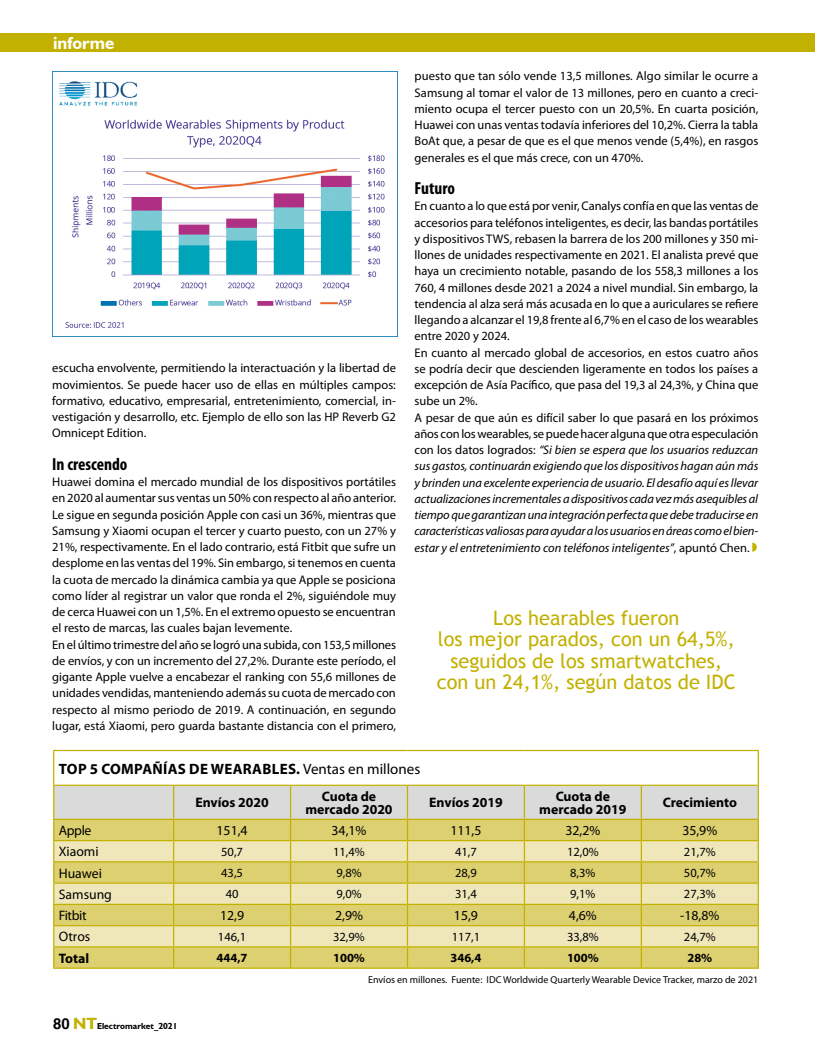
<style>
.page{position:relative;width:815px;height:1063px;background:#fff}
.page>*{position:absolute;margin:0;border:0;box-sizing:border-box;transform-origin:0 0}
.t1{font:20px/21.2px "Trebuchet MS";color:#c2b100;text-align:center}
.t2{font:700 condensed 17.5px "Myriad Pro";color:#000}
.t3{font:700 17.5px "Humanist 521 BT";color:#fff}
.t4{font:700 15px "Myriad Pro";letter-spacing:.02em;color:#000}
.t5{font:13.75px "Myriad Pro";color:#000}
.t6{font:700 13.75px/13.8px "Myriad Pro";color:#000;text-align:center}
.t7{font:12.5px/16.2px "Myriad Pro";color:#000;text-align:justify}
.t8{font:700 12.5px "Myriad Pro";color:#000}
.t9{font:10px "Myriad Pro";color:#000}
.t10{font:700 8.75px "Humanist 521 BT";color:#000}
.s1{font-style:italic}
.s2{font-weight:400}
.s3{font-family:"Helvetica";font-size:15px}
.s4{font-size:16.25px;color:#c2b100}
</style>
<div class="page">
<div style="left:0;top:33px;width:815px;height:18px;background:#c2b100"></div>
<svg style="left:752px;top:543px;width:5px;height:9px"></svg>
<img style="left:52px;top:71px;width:346px;height:265px">
<hr style="left:53px;top:750px;width:121px;height:1px;background:#c2b100">
<hr style="left:53px;top:751px;width:1px;height:34px;background:#c2b100">
<hr style="left:174px;top:750px;width:117px;height:1px;background:#c2b100">
<hr style="left:291px;top:750px;width:116px;height:1px;background:#c2b100">
<hr style="left:407px;top:750px;width:117px;height:1px;background:#c2b100">
<hr style="left:524px;top:750px;width:117px;height:1px;background:#c2b100">
<hr style="left:641px;top:750px;width:118px;height:1px;background:#c2b100">
<hr style="left:758px;top:751px;width:1px;height:34px;background:#c2b100">
<svg style="left:53px;top:785px;width:706px;height:183px;background:#e0d795"></svg>
<hr style="left:53px;top:968px;width:121px;height:1px;background:#c2b100">
<hr style="left:174px;top:968px;width:117px;height:1px;background:#c2b100">
<hr style="left:291px;top:968px;width:116px;height:1px;background:#c2b100">
<hr style="left:407px;top:968px;width:117px;height:1px;background:#c2b100">
<hr style="left:524px;top:968px;width:117px;height:1px;background:#c2b100">
<hr style="left:641px;top:968px;width:118px;height:1px;background:#c2b100">
<hr style="left:53px;top:819px;width:121px;height:1px;background:#c2b100">
<hr style="left:174px;top:819px;width:117px;height:1px;background:#c2b100">
<hr style="left:291px;top:819px;width:116px;height:1px;background:#c2b100">
<hr style="left:407px;top:819px;width:117px;height:1px;background:#c2b100">
<hr style="left:524px;top:819px;width:117px;height:1px;background:#c2b100">
<hr style="left:641px;top:819px;width:118px;height:1px;background:#c2b100">
<hr style="left:53px;top:904px;width:121px;height:1px;background:#c2b100">
<hr style="left:174px;top:904px;width:117px;height:1px;background:#c2b100">
<hr style="left:291px;top:904px;width:116px;height:1px;background:#c2b100">
<hr style="left:407px;top:904px;width:117px;height:1px;background:#c2b100">
<hr style="left:524px;top:904px;width:117px;height:1px;background:#c2b100">
<hr style="left:641px;top:904px;width:118px;height:1px;background:#c2b100">
<h2 class="t3" style="left:53px;top:32px;width:63px">informe</h2>
<p class="t7" style="left:52px;top:360px;width:345px">escucha envolvente, permitiendo la interactuación y la libertad de movimientos. Se puede hacer uso de ellas en múltiples campos: formativo, educativo, empresarial, entretenimiento, comercial, in&shy;vestigación y desarrollo, etc. Ejemplo de ello son las HP Reverb G2<br>Omnicept Edition.</p>
<h2 class="t2" style="left:52px;top:453px;width:77px">In crescendo</h2>
<p class="t7" style="left:52px;top:474px;width:345px;text-align:left">Huawei domina el mercado mundial de los dispositivos portátiles en 2020 al aumentar sus ventas un 50% con respecto al año anterior.<br>Le sigue en segunda posición Apple con casi un 36%, mientras que Samsung y Xiaomi ocupan el tercer y cuarto puesto, con un 27% y 21%, respectivamente. En el lado contrario, está Fitbit que sufre un desplome en las ventas del 19%. Sin embargo, si tenemos en cuenta la cuota de mercado la dinámica cambia ya que Apple se posiciona como líder al registrar un valor que ronda el 2%, siguiéndole muy de cerca Huawei con un 1,5%. En el extremo opuesto se encuentran el resto de marcas, las cuales bajan levemente.<br>En el último trimestre del año se logró una subida, con 153,5 millones de envíos, y con un incremento del 27,2%. Durante este período, el gigante Apple vuelve a encabezar el ranking con 55,6 millones de unidades vendidas, manteniendo además su cuota de mercado con respecto al mismo periodo de 2019. A continuación, en segundo lugar, está Xiaomi, pero guarda bastante distancia con el primero,</p>
<p class="t7" style="left:415px;top:68px;width:345px">puesto que tan sólo vende 13,5 millones. Algo similar le ocurre a Samsung al tomar el valor de 13 millones, pero en cuanto a creci&shy;miento ocupa el tercer puesto con un 20,5%. En cuarta posición, Huawei con unas ventas todavía inferiores del 10,2%. Cierra la tabla BoAt que, a pesar de que es el que menos vende (5,4%), en rasgos generales es el que más crece, con un 470%.</p>
<h2 class="t2" style="left:415px;top:177px;width:42px">Futuro</h2>
<p class="t7" style="left:415px;top:198px;width:345px;text-align:left">En cuanto a lo que está por venir, Canalys confía en que las ventas de accesorios para teléfonos inteligentes, es decir, las bandas portátiles y dispositivos TWS, rebasen la barrera de los 200 millones y 350 mi&shy;llones de unidades respectivamente en 2021. El analista prevé que haya un crecimiento notable, pasando de los 558,3 millones a los 760, 4 millones desde 2021 a 2024 a nivel mundial. Sin embargo, la tendencia al alza será más acusada en lo que a auriculares se refiere llegando a alcanzar el 19,8 frente al 6,7% en el caso de los wearables entre 2020 y 2024.<br>En cuanto al mercado global de accesorios, en estos cuatro años se podría decir que descienden ligeramente en todos los países a excepción de Asía Pacífico, que pasa del 19,3 al 24,3%, y China que sube un 2%.<br>A pesar de que aún es difícil saber lo que pasará en los próximos años con los wearables, se puede hacer alguna que otra especulación con los datos logrados: <span class="s1">“Si bien se espera que los usuarios reduzcan sus gastos, continuarán exigiendo que los dispositivos hagan aún más y brinden una excelente experiencia de usuario. El desafío aquí es llevar actualizaciones incrementales a dispositivos cada vez más asequibles al tiempo que garantizan una integración perfecta que debe traducirse en características valiosas para ayudar a los usuarios en áreas como el bien&shy;estar y el entretenimiento con teléfonos inteligentes”</span>, apuntó Chen.</p>
<h1 class="t1" style="left:437px;top:608px;width:300px">Los hearables fueron<br>los mejor parados, con un 64,5%, seguidos de los smartwatches, con un 24,1%, según datos de IDC</h1>
<p class="t4" style="left:59px;top:759px;width:363px">TOP 5 COMPAÑÍAS DE WEARABLES. <span class="s2">Ventas en millones</span></p>
<p class="t6" style="left:195px;top:796px;width:75px">Envíos 2020</p>
<p class="t6" style="left:305px;top:789px;width:89px">Cuota de mercado 2020</p>
<p class="t6" style="left:429px;top:796px;width:75px">Envíos 2019</p>
<p class="t6" style="left:539px;top:789px;width:89px">Cuota de mercado 2019</p>
<p class="t6" style="left:663px;top:796px;width:76px">Crecimiento</p>
<p class="t5" style="left:59px;top:822px;width:34px">Apple</p>
<p class="t5" style="left:217px;top:822px;width:33px">151,4</p>
<p class="t5" style="left:332px;top:822px;width:36px">34,1%</p>
<p class="t5" style="left:450px;top:822px;width:33px">111,5</p>
<p class="t5" style="left:565px;top:822px;width:36px">32,2%</p>
<p class="t5" style="left:682px;top:822px;width:36px">35,9%</p>
<p class="t5" style="left:59px;top:843px;width:41px">Xiaomi</p>
<p class="t7" style="left:221px;top:843px;width:23px">50,7</p>
<p class="t7" style="left:333px;top:843px;width:33px">11,4%</p>
<p class="t7" style="left:455px;top:843px;width:23px">41,7</p>
<p class="t7" style="left:567px;top:843px;width:33px">12,0%</p>
<p class="t7" style="left:684px;top:843px;width:33px">21,7%</p>
<p class="t5" style="left:59px;top:865px;width:45px">Huawei</p>
<p class="t7" style="left:221px;top:865px;width:23px">43,5</p>
<p class="t7" style="left:336px;top:865px;width:27px">9,8%</p>
<p class="t7" style="left:455px;top:865px;width:23px">28,9</p>
<p class="t7" style="left:570px;top:865px;width:27px">8,3%</p>
<p class="t7" style="left:684px;top:865px;width:33px">50,7%</p>
<p class="t5" style="left:59px;top:886px;width:55px">Samsung</p>
<p class="t7" style="left:226px;top:886px;width:14px">40</p>
<p class="t7" style="left:336px;top:886px;width:27px">9,0%</p>
<p class="t7" style="left:455px;top:886px;width:23px">31,4</p>
<p class="t7" style="left:570px;top:886px;width:27px">9,1%</p>
<p class="t7" style="left:684px;top:886px;width:33px">27,3%</p>
<p class="t5" style="left:59px;top:907px;width:29px">Fitbit</p>
<p class="t5" style="left:220px;top:907px;width:26px">12,9</p>
<p class="t5" style="left:335px;top:907px;width:29px">2,9%</p>
<p class="t5" style="left:454px;top:907px;width:26px">15,9</p>
<p class="t5" style="left:569px;top:907px;width:29px">4,6%</p>
<p class="t5" style="left:680px;top:907px;width:41px">-18,8%</p>
<p class="t5" style="left:59px;top:928px;width:33px">Otros</p>
<p class="t7" style="left:218px;top:928px;width:30px">146,1</p>
<p class="t7" style="left:333px;top:928px;width:33px">32,9%</p>
<p class="t7" style="left:452px;top:928px;width:30px">117,1</p>
<p class="t7" style="left:567px;top:928px;width:33px">33,8%</p>
<p class="t7" style="left:684px;top:928px;width:33px">24,7%</p>
<p class="t6" style="left:59px;top:951px;width:32px">Total</p>
<p class="t8" style="left:217px;top:950px;width:33px">444,7</p>
<p class="t8" style="left:333px;top:950px;width:33px">100%</p>
<p class="t8" style="left:450px;top:950px;width:32px">346,4</p>
<p class="t8" style="left:567px;top:950px;width:33px">100%</p>
<p class="t8" style="left:687px;top:950px;width:26px">28%</p>
<p class="t9" style="left:368px;top:974px;width:392px">Envíos en millones. Fuente: IDC Worldwide Quarterly Wearable Device Tracker, marzo de 2021</p>
<p class="t10" style="left:53px;top:1021px;width:126px"><span class="s3">80</span> <span class="s4">NT</span>Electromarket_2021</p>
</div>
